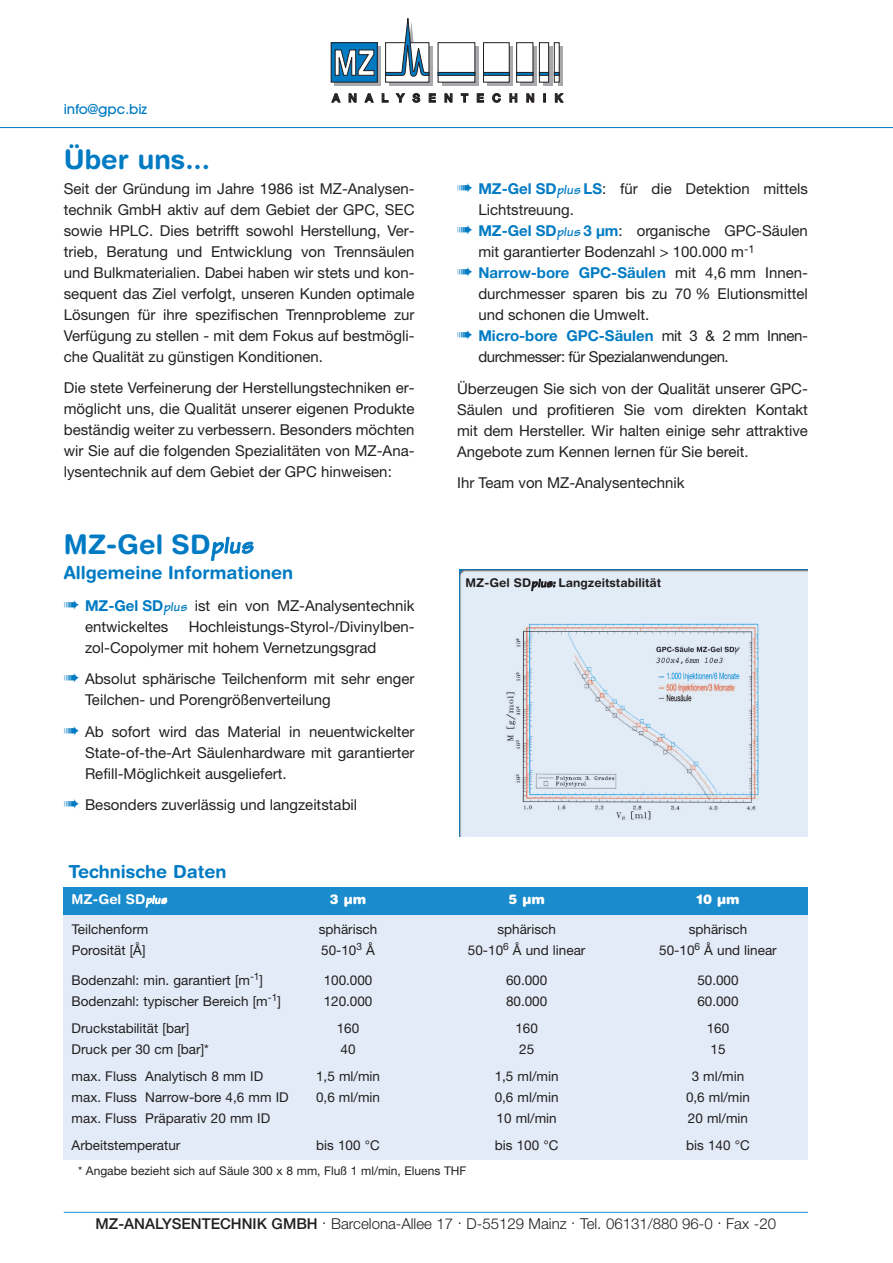
<style>
.page{position:relative;width:893px;height:1263px;background:#fff}
.page>*{position:absolute;margin:0;border:0;box-sizing:border-box;transform-origin:0 0}
.t1{font:700 27px "Helvetica Rounded";color:#007bc3}
.t2{font:700 18px "Helvetica Rounded";color:#007bc3}
.t3{font:15px/21px "Helvetica Neue";color:#231f20;text-align:justify}
.t4{font:300 15px "Helvetica Neue";color:#231f20}
.t5{font:700 15px "Helvetica Neue";color:#007bc3}
.t6{font:15px "Helvetica Neue";letter-spacing:-.03em;color:#231f20}
.t7{font:13.5px "Helvetica Neue";color:#231f20}
.t8{font:700 13.5px "Helvetica Rounded";color:#fff}
.t9{font:500 13.5px "Avant Garde";color:#007bc3}
.t10{font:900 13.5px "Helvetica Rounded";color:#fff}
.t11{font:12px "Helvetica Neue";color:#231f20}
.t12{font:700 12px "Helvetica Rounded";color:#231f20}
.s1{font-family:"Tekton";font-style:italic;font-size:24px}
.s2{color:#007bc3}
.s3{font-weight:700;color:#007bc3}
.s4{font-family:"Tekton";font-weight:700;font-style:italic;font-size:13.5px;color:#007bc3}
.s5{font-weight:400;color:#231f20}
.s6{font-family:"Tekton";font-style:italic}
.s7{font-family:"Tekton";font-style:italic;font-size:12px}
.s8{font-weight:500}
</style>
<div class="page">
<img style="left:459px;top:570px;width:349px;height:267px">
<div style="left:64px;top:888px;width:744px;height:27px;background:#1a8bcc"></div>
<div style="left:64px;top:915px;width:744px;height:245px;background:#e2ebf7"></div>
<hr style="left:64px;top:1212px;width:744px;height:1px;background:#1a8bcc">
<hr style="left:0;top:127px;width:893px;height:1px;background:#007bc3">
<svg style="left:335px;top:46px;width:46px;height:39px"></svg>
<svg style="left:389px;top:82px;width:43px;height:3px"></svg>
<svg style="left:442px;top:46px;width:36px;height:39px"></svg>
<svg style="left:487px;top:46px;width:26px;height:39px"></svg>
<svg style="left:520px;top:46px;width:16px;height:39px"></svg>
<svg style="left:543px;top:46px;width:9px;height:39px"></svg>
<svg style="left:558px;top:46px;width:5px;height:39px"></svg>
<div style="left:331px;top:43px;width:46px;height:39px;background:#007ac2"></div>
<div style="left:331px;top:42px;width:46px;height:40px;border:1px solid #231f20"></div>
<div style="left:438px;top:43px;width:37px;height:39px;background:#fff"></div>
<div style="left:483px;top:43px;width:26px;height:39px;background:#fff"></div>
<div style="left:483px;top:42px;width:26px;height:40px;border:1px solid #231f20"></div>
<div style="left:517px;top:43px;width:16px;height:39px;background:#fff"></div>
<div style="left:516px;top:42px;width:17px;height:40px;border:1px solid #231f20"></div>
<div style="left:539px;top:43px;width:10px;height:39px;background:#fff"></div>
<div style="left:539px;top:42px;width:10px;height:40px;border:1px solid #231f20"></div>
<div style="left:554px;top:42px;width:5px;height:40px;border:1px solid #231f20"></div>
<svg style="left:385px;top:18px;width:47px;height:64px"></svg>
<svg style="left:332px;top:93px;width:231px;height:9px"></svg>
<div style="left:438px;top:72px;width:37px;height:4px;border:1px solid #231f20"></div>
<div style="left:483px;top:72px;width:26px;height:4px;border:1px solid #231f20"></div>
<div style="left:516px;top:72px;width:17px;height:4px;border:1px solid #231f20"></div>
<svg style="left:539px;top:72px;width:20px;height:4px"></svg>
<svg style="left:335px;top:50px;width:39px;height:26px"></svg>
<p class="t9" style="left:64px;top:104px;width:85px">info@gpc.biz</p>
<h1 class="t1" style="left:64px;top:149px;width:148px">Über uns...</h1>
<p class="t3" style="left:64px;top:179px;width:352px">Seit der Gründung im Jahre 1986 ist MZ-Analysen&shy;technik GmbH aktiv auf dem Gebiet der GPC, SEC sowie HPLC. Dies betrifft sowohl Herstellung, Ver&shy;trieb, Beratung und Entwicklung von Trennsäulen und Bulkmaterialien. Dabei haben wir stets und kon&shy;sequent das Ziel verfolgt, unseren Kunden optimale Lösungen für ihre spezifischen Trennprobleme zur Verfügung zu stellen - mit dem Fokus auf bestmögli&shy;che Qualität zu günstigen Konditionen.</p>
<p class="t3" style="left:64px;top:379px;width:352px">Die stete Verfeinerung der Herstellungstechniken er&shy;möglicht uns, die Qualität unserer eigenen Produkte beständig weiter zu verbessern. Besonders möchten wir Sie auf die folgenden Spezialitäten von MZ-Ana&shy;lysentechnik auf dem Gebiet der GPC hinweisen:</p>
<h1 class="t1" style="left:64px;top:534px;width:191px">MZ-Gel SD<span class="s1">plus</span></h1>
<p class="t2" style="left:64px;top:566px;width:231px">Allgemeine Informationen</p>
<p class="t3" style="left:85px;top:596px;width:331px;text-indent:-21px"><span class="s2">➠</span> <span class="s3">MZ-Gel SD</span><span class="s4">plus</span> ist ein von MZ-Analysentechnik entwickeltes</p>
<p class="t3" style="left:85px;top:617px;width:331px;text-indent:104px">Hochleistungs-Styrol-/Divinylben&shy;zol-Copolymer mit hohem Vernetzungsgrad</p>
<p class="t3" style="left:85px;top:670px;width:331px;text-indent:-21px"><span class="s2">➠</span> Absolut sphärische Teilchenform mit sehr enger<br>Teilchen- und Porengrößenverteilung</p>
<p class="t3" style="left:85px;top:722px;width:331px;text-indent:-21px"><span class="s2">➠</span> Ab sofort wird das Material in neuentwickelter State-of-the-Art Säulenhardware mit garantierter Refill-Möglichkeit ausgeliefert.</p>
<p class="t3" style="left:64px;top:796px;width:295px"><span class="s2">➠</span> Besonders zuverlässig und langzeitstabil</p>
<p class="t2" style="left:69px;top:865px;width:159px">Technische Daten</p>
<p class="t3" style="left:457px;top:180px;width:352px"><span class="s2">➠</span> <span class="s3">MZ-Gel SD</span><span class="s4">plus</span> <span class="s3">LS</span>: für die Detektion mittels</p>
<p class="t3" style="left:478px;top:201px;width:97px">Lichtstreuung.</p>
<p class="t3" style="left:457px;top:222px;width:352px"><span class="s2">➠</span> <span class="s3">MZ-Gel SD</span><span class="s4">plus</span> <span class="s3">3 µm</span>: organische GPC-Säulen</p>
<p class="t3" style="left:478px;top:243px;width:278px">mit garantierter Bodenzahl &gt; 100.000 m<sup>-1</sup></p>
<p class="t5" style="left:457px;top:268px;width:352px">➠ Narrow-bore GPC-Säulen <span class="s5">mit 4,6 mm Innen-</span></p>
<p class="t3" style="left:478px;top:285px;width:331px">durchmesser sparen bis zu 70 % Elutionsmittel</p>
<p class="t3" style="left:478px;top:306px;width:172px">und schonen die Umwelt.</p>
<p class="t5" style="left:457px;top:331px;width:352px">➠ Micro-bore GPC-Säulen <span class="s5">mit 3 &amp; 2 mm Innen-</span></p>
<p class="t6" style="left:478px;top:352px;width:252px">durchmesser: für Spezialanwendungen.</p>
<p class="t3" style="left:457px;top:380px;width:352px">Überzeugen Sie sich von der Qualität unserer GPC-Säulen und profitieren Sie vom direkten Kontakt mit dem Hersteller. Wir halten einige sehr attraktive Angebote zum Kennen lernen für Sie bereit.</p>
<p class="t3" style="left:457px;top:474px;width:229px">Ihr Team von MZ-Analysentechnik</p>
<p class="t12" style="left:466px;top:578px;width:197px">MZ-Gel SD<span class="s6">plus:</span> Langzeitstabilität</p>
<p class="t8" style="left:72px;top:894px;width:97px">MZ-Gel SD<span class="s7">plus</span></p>
<p class="t10" style="left:330px;top:894px;width:38px">3 µm</p>
<p class="t10" style="left:508px;top:894px;width:38px">5 µm</p>
<p class="t10" style="left:696px;top:894px;width:45px">10 µm</p>
<p class="t7" style="left:72px;top:924px;width:78px">Teilchenform</p>
<p class="t7" style="left:319px;top:924px;width:60px">sphärisch</p>
<p class="t7" style="left:497px;top:924px;width:60px">sphärisch</p>
<p class="t7" style="left:689px;top:924px;width:60px">sphärisch</p>
<p class="t7" style="left:72px;top:945px;width:75px">Porosität [Å]</p>
<p class="t7" style="left:321px;top:945px;width:55px">50-10<sup>3</sup> Å</p>
<p class="t7" style="left:468px;top:945px;width:119px">50-10<sup>6</sup> Å und linear</p>
<p class="t7" style="left:659px;top:945px;width:119px">50-10<sup>6</sup> Å und linear</p>
<p class="t7" style="left:72px;top:975px;width:193px">Bodenzahl: min. garantiert [m<sup>-1</sup>]</p>
<p class="t7" style="left:324px;top:975px;width:50px">100.000</p>
<p class="t7" style="left:506px;top:975px;width:43px">60.000</p>
<p class="t7" style="left:697px;top:975px;width:43px">50.000</p>
<p class="t7" style="left:72px;top:996px;width:211px">Bodenzahl: typischer Bereich [m<sup>-1</sup>]</p>
<p class="t7" style="left:324px;top:996px;width:50px">120.000</p>
<p class="t7" style="left:506px;top:996px;width:43px">80.000</p>
<p class="t7" style="left:697px;top:996px;width:43px">60.000</p>
<p class="t7" style="left:72px;top:1023px;width:119px">Druckstabilität [bar]</p>
<p class="t7" style="left:337px;top:1023px;width:24px">160</p>
<p class="t7" style="left:515px;top:1023px;width:24px">160</p>
<p class="t7" style="left:707px;top:1023px;width:24px">160</p>
<p class="t7" style="left:72px;top:1044px;width:139px">Druck per 30 cm [bar]*</p>
<p class="t7" style="left:341px;top:1044px;width:17px">40</p>
<p class="t7" style="left:519px;top:1044px;width:17px">25</p>
<p class="t7" style="left:710px;top:1044px;width:17px">15</p>
<p class="t7" style="left:72px;top:1071px;width:193px">max. Fluss Analytisch 8 mm ID</p>
<p class="t7" style="left:316px;top:1071px;width:65px">1,5 ml/min</p>
<p class="t7" style="left:495px;top:1071px;width:65px">1,5 ml/min</p>
<p class="t7" style="left:692px;top:1071px;width:54px">3 ml/min</p>
<p class="t7" style="left:72px;top:1092px;width:219px">max. Fluss Narrow-bore 4,6 mm ID</p>
<p class="t7" style="left:316px;top:1092px;width:65px">0,6 ml/min</p>
<p class="t7" style="left:495px;top:1092px;width:65px">0,6 ml/min</p>
<p class="t7" style="left:686px;top:1092px;width:65px">0,6 ml/min</p>
<p class="t7" style="left:72px;top:1113px;width:200px">max. Fluss Präparativ 20 mm ID</p>
<p class="t7" style="left:497px;top:1113px;width:62px">10 ml/min</p>
<p class="t7" style="left:688px;top:1113px;width:62px">20 ml/min</p>
<p class="t7" style="left:72px;top:1140px;width:110px">Arbeitstemperatur</p>
<p class="t7" style="left:316px;top:1140px;width:65px">bis 100 °C</p>
<p class="t7" style="left:495px;top:1140px;width:65px">bis 100 °C</p>
<p class="t7" style="left:686px;top:1140px;width:65px">bis 140 °C</p>
<p class="t11" style="left:78px;top:1166px;width:390px">* Angabe bezieht sich auf Säule 300 x 8 mm, Fluß 1 ml/min, Eluens THF</p>
<p class="t4" style="left:96px;top:1218px;width:682px"><span class="s8">MZ-ANALYSENTECHNIK GMBH</span> . Barcelona-Allee 17 . D-55129 Mainz . Tel. 06131/880 96-0 . Fax -20</p>
</div>
